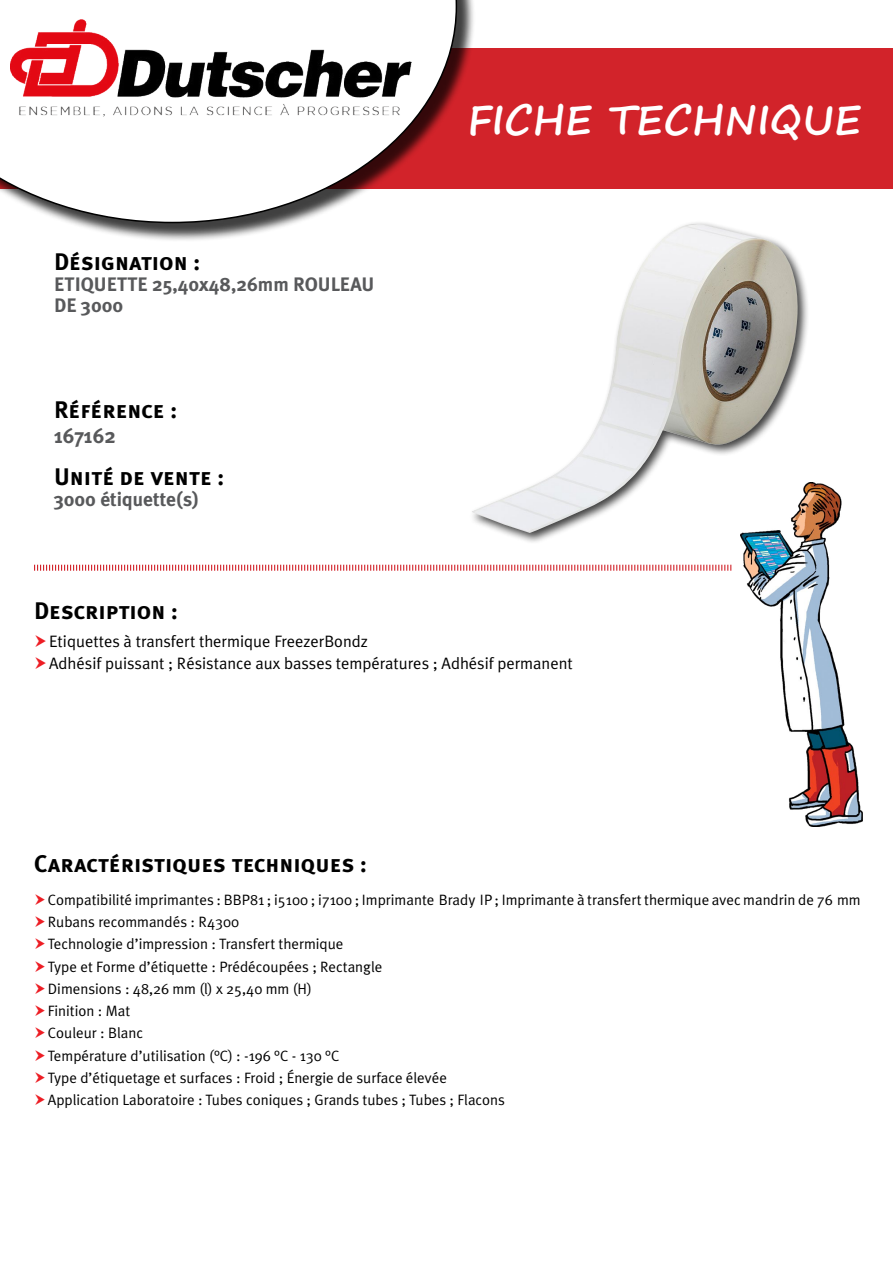
<style>
.page{position:relative;width:893px;height:1263px;background:#fff}
.page>*{position:absolute;margin:0;border:0;box-sizing:border-box;transform-origin:0 0}
.t1{font:700 40.5px "Segoe Print";color:#fff}
.t2{font:24px "Meta Plus Bold Caps";color:#000}
.t3{font:700 21px "Meta Plus";color:#58595b}
.t4{font:700 19.5px/21px "Meta Plus";color:#58595b}
.t5{font:16.5px/22.2px "Meta Plus Normal";color:#000}
.t6{font:15px/22.2px "Meta Plus Normal";color:#000}
</style>
<div class="page">
<div style="left:0;top:49px;width:893px;height:140px;background:#d2232a"></div>
<div style="left:0;top:0;width:475px;height:242px;background:#000;opacity:.75"></div>
<svg style="left:0;top:0;width:457px;height:223px"></svg>
<div style="left:468px;top:220px;width:342px;height:325px;background:#000;opacity:.75"></div>
<img style="left:471px;top:224px;width:327px;height:309px">
<svg style="left:34px;top:564px;width:698px;height:7px"></svg>
<img style="left:741px;top:483px;width:121px;height:343px">
<h2 class="t2" style="left:54px;top:248px;width:148px">Désignation :</h2>
<h3 class="t4" style="left:54px;top:274px;width:322px">ETIQUETTE 25,40x48,26mm ROULEAU<br>DE 3000</h3>
<h2 class="t2" style="left:54px;top:396px;width:125px">Référence :</h2>
<h3 class="t3" style="left:54px;top:424px;width:63px">167162</h3>
<h2 class="t2" style="left:54px;top:463px;width:172px">Unité de vente :</h2>
<h3 class="t4" style="left:54px;top:489px;width:146px">3000 étiquette(s)</h3>
<h2 class="t2" style="left:34px;top:596px;width:146px">Description :</h2>
<h1 class="t1" style="left:467px;top:83px;width:395px">FICHE TECHNIQUE</h1>
<p class="t5" style="left:49px;top:630px;width:525px">Etiquettes à transfert thermique FreezerBondz<br>Adhésif puissant ; Résistance aux basses températures ; Adhésif permanent</p>
<h2 class="t2" style="left:34px;top:850px;width:335px">Caractéristiques techniques :</h2>
<p class="t6" style="left:48px;top:888px;width:814px">Compatibilité imprimantes : BBP81 ; i5100 ; i7100 ; Imprimante Brady IP ; Imprimante à transfert thermique avec mandrin de 76 mm Rubans recommandés : R4300<br>Technologie d’impression : Transfert thermique<br>Type et Forme d’étiquette : Prédécoupées ; Rectangle<br>Dimensions : 48,26 mm (l) x 25,40 mm (H)<br>Finition : Mat<br>Couleur : Blanc<br>Température d’utilisation (°C) : -196 °C - 130 °C<br>Type d’étiquetage et surfaces : Froid ; Énergie de surface élevée<br>Application Laboratoire : Tubes coniques ; Grands tubes ; Tubes ; Flacons</p>
</div>
